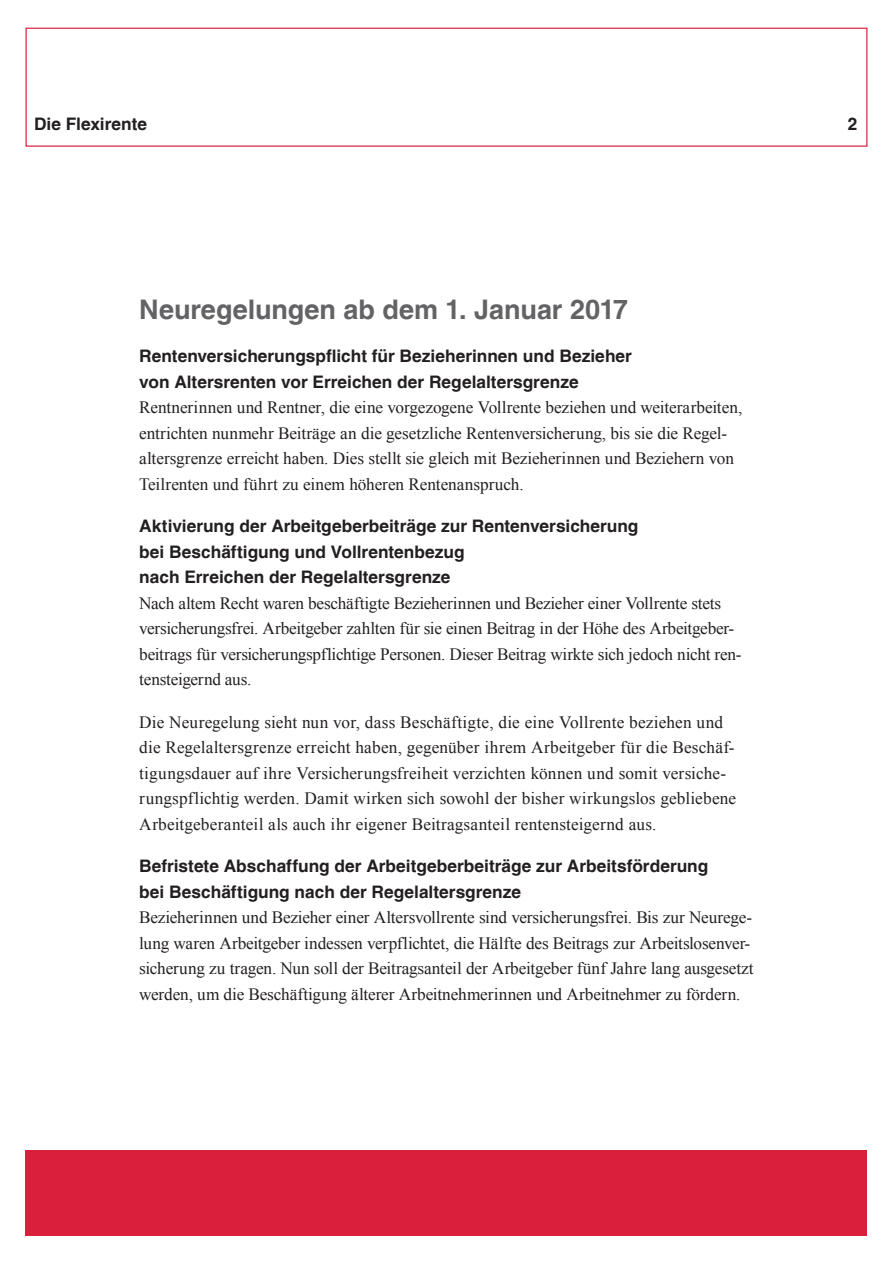
<style>
.page{position:relative;width:893px;height:1263px;background:#fff}
.page>*{position:absolute;margin:0;border:0;box-sizing:border-box;transform-origin:0 0}
.t1{font:700 27px "Helvetica";color:#636366}
.t2{font:17.25px/25.5px "Times New Roman";letter-spacing:-.005em;color:#231f20}
.t3{font:700 17.25px/25.5px "Helvetica";color:#231f20}
</style>
<div class="page">
<div style="left:26px;top:1150px;width:841px;height:85px;background:#da1f3d"></div>
<div style="left:26px;top:28px;width:841px;height:119px;border:1px solid #da1f3d"></div>
<p class="t3" style="left:34px;top:111px;width:115px">Die Flexirente</p>
<p class="t3" style="left:848px;top:111px;width:11px">2</p>
<h2 class="t1" style="left:139px;top:293px;width:490px">Neuregelungen ab dem 1. Januar 2017</h2>
<h3 class="t3" style="left:139px;top:343px;width:494px">Rentenversicherungspflicht für Bezieherinnen und Bezieher von Altersrenten vor Erreichen der Regelaltersgrenze</h3>
<p class="t2" style="left:139px;top:394px;width:605px">Rentnerinnen und Rentner, die eine vorgezogene Vollrente beziehen und weiterarbeiten, entrichten nunmehr Beiträge an die gesetzliche Rentenversicherung, bis sie die Regel&shy;altersgrenze erreicht haben. Dies stellt sie gleich mit Bezieherinnen und Beziehern von Teilrenten und führt zu einem höheren Rentenanspruch.</p>
<h3 class="t3" style="left:139px;top:513px;width:501px">Aktivierung der Arbeitgeberbeiträge zur Rentenversicherung bei Beschäftigung und Vollrentenbezug<br>nach Erreichen der Regelaltersgrenze</h3>
<p class="t2" style="left:139px;top:590px;width:604px">Nach altem Recht waren beschäftigte Bezieherinnen und Bezieher einer Vollrente stets versicherungsfrei. Arbeitgeber zahlten für sie einen Beitrag in der Höhe des Arbeitgeber&shy;beitrags für versicherungspflichtige Personen. Dieser Beitrag wirkte sich jedoch nicht ren&shy;tensteigernd aus.</p>
<p class="t2" style="left:139px;top:709px;width:598px">Die Neuregelung sieht nun vor, dass Beschäftigte, die eine Vollrente beziehen und die Regelaltersgrenze erreicht haben, gegenüber ihrem Arbeitgeber für die Beschäf&shy;tigungsdauer auf ihre Versicherungsfreiheit verzichten können und somit versiche&shy;rungspflichtig werden. Damit wirken sich sowohl der bisher wirkungslos gebliebene Arbeitgeberanteil als auch ihr eigener Beitragsanteil rentensteigernd aus.</p>
<h3 class="t3" style="left:139px;top:853px;width:570px">Befristete Abschaffung der Arbeitgeberbeiträge zur Arbeitsförderung bei Beschäftigung nach der Regelaltersgrenze</h3>
<p class="t2" style="left:139px;top:904px;width:616px">Bezieherinnen und Bezieher einer Altersvollrente sind versicherungsfrei. Bis zur Neurege&shy;lung waren Arbeitgeber indessen verpflichtet, die Hälfte des Beitrags zur Arbeitslosenver&shy;sicherung zu tragen. Nun soll der Beitragsanteil der Arbeitgeber fünf Jahre lang ausgesetzt werden, um die Beschäftigung älterer Arbeitnehmerinnen und Arbeitnehmer zu fördern.</p>
</div>
